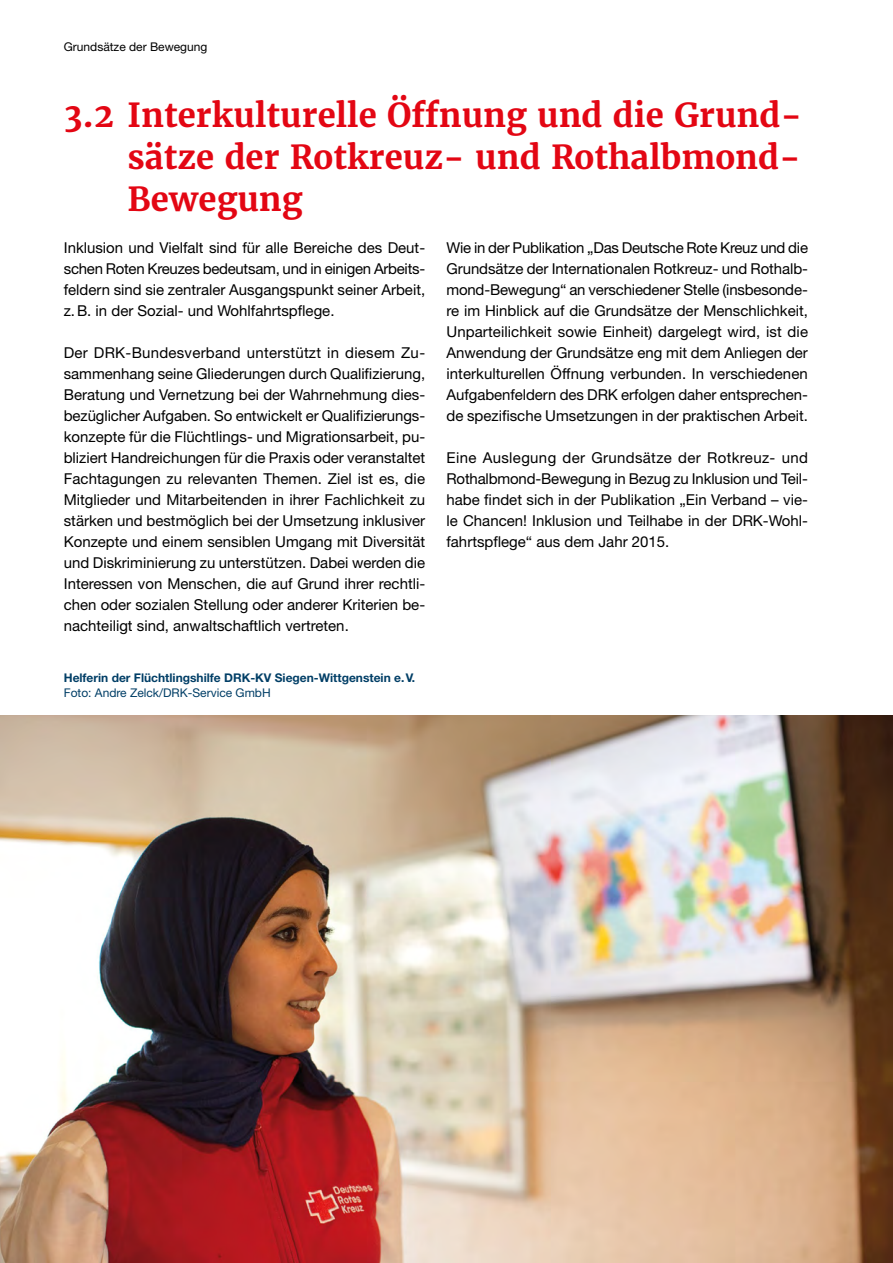
<style>
.page{position:relative;width:893px;height:1263px;background:#fff}
.page>*{position:absolute;margin:0;border:0;box-sizing:border-box;transform-origin:0 0}
.Headlinebereich_Headline_II_22_28_pt{font:700 33px/42px "Merriweather";color:#e30613;text-align:justify}
.Text_Fließtext_Blocksatz_10_14_pt{font:15px/21px "Helvetica Neue LT Pro";color:#000;text-align:justify}
.Text_Bildunterschrift_8_10_pt{font:700 12px "Helvetica Neue LT Pro";color:#003e66}
.t1{font:12px "Helvetica Neue LT Pro";color:#003e66}
.t2{font:12px "Helvetica Neue LT Pro";color:#000}
</style>
<div class="page">
<img style="left:0;top:715px;width:893px;height:548px">
<p class="t2" style="left:64px;top:39px;width:145px">Grundsätze der Bewegung</p>
<h2 class="Headlinebereich_Headline_II_22_28_pt" style="left:128px;top:94px;width:676px;text-indent:-64px">3.2 Interkulturelle Öffnung und die Grund&shy;sätze der Rotkreuz- und Rothalbmond-Bewegung</h2>
<p class="Text_Fließtext_Blocksatz_10_14_pt" style="left:64px;top:237px;width:363px">Inklusion und Vielfalt sind für alle Bereiche des Deut&shy;schen Roten Kreuzes bedeutsam, und in einigen Arbeits&shy;feldern sind sie zentraler Ausgangspunkt seiner Arbeit, z.B. in der Sozial- und Wohlfahrtspflege.</p>
<p class="Text_Fließtext_Blocksatz_10_14_pt" style="left:64px;top:342px;width:363px">Der DRK-Bundesverband unterstützt in diesem Zu&shy;sammenhang seine Gliederungen durch Qualifizierung, Beratung und Vernetzung bei der Wahrnehmung dies&shy;bezüglicher Aufgaben. So entwickelt er Qualifizierungs&shy;konzepte für die Flüchtlings- und Migrationsarbeit, pu&shy;bliziert Handreichungen für die Praxis oder veranstaltet Fachtagungen zu relevanten Themen. Ziel ist es, die Mitglieder und Mitarbeitenden in ihrer Fachlichkeit zu stärken und bestmöglich bei der Umsetzung inklusiver Konzepte und einem sensiblen Umgang mit Diversität und Diskriminierung zu unterstützen. Dabei werden die Interessen von Menschen, die auf Grund ihrer rechtli&shy;chen oder sozialen Stellung oder anderer Kriterien be&shy;nachteiligt sind, anwaltschaftlich vertreten.</p>
<p class="Text_Fließtext_Blocksatz_10_14_pt" style="left:446px;top:237px;width:363px">Wie in der Publikation „Das Deutsche Rote Kreuz und die Grundsätze der Internationalen Rotkreuz- und Rothalb&shy;mond-Bewegung“ an verschiedener Stelle (insbesonde&shy;re im Hinblick auf die Grundsätze der Menschlichkeit, Unparteilichkeit sowie Einheit) dargelegt wird, ist die Anwendung der Grundsätze eng mit dem Anliegen der interkulturellen Öffnung verbunden. In verschiedenen Aufgabenfeldern des DRK erfolgen daher entsprechen&shy;de spezifische Umsetzungen in der praktischen Arbeit.</p>
<p class="Text_Fließtext_Blocksatz_10_14_pt" style="left:446px;top:447px;width:363px">Eine Auslegung der Grundsätze der Rotkreuz- und Rothalbmond-Bewegung in Bezug zu Inklusion und Teil&shy;habe findet sich in der Publikation „Ein Verband – vie&shy;le Chancen! Inklusion und Teilhabe in der DRK-Wohl&shy;fahrtspflege“ aus dem Jahr 2015.</p>
<p class="Text_Bildunterschrift_8_10_pt" style="left:64px;top:670px;width:353px">Helferin der Flüchtlingshilfe DRK-KV Siegen-Wittgenstein e.V.</p>
<p class="t1" style="left:64px;top:685px;width:208px">Foto: Andre Zelck/DRK-Service GmbH</p>
</div>
